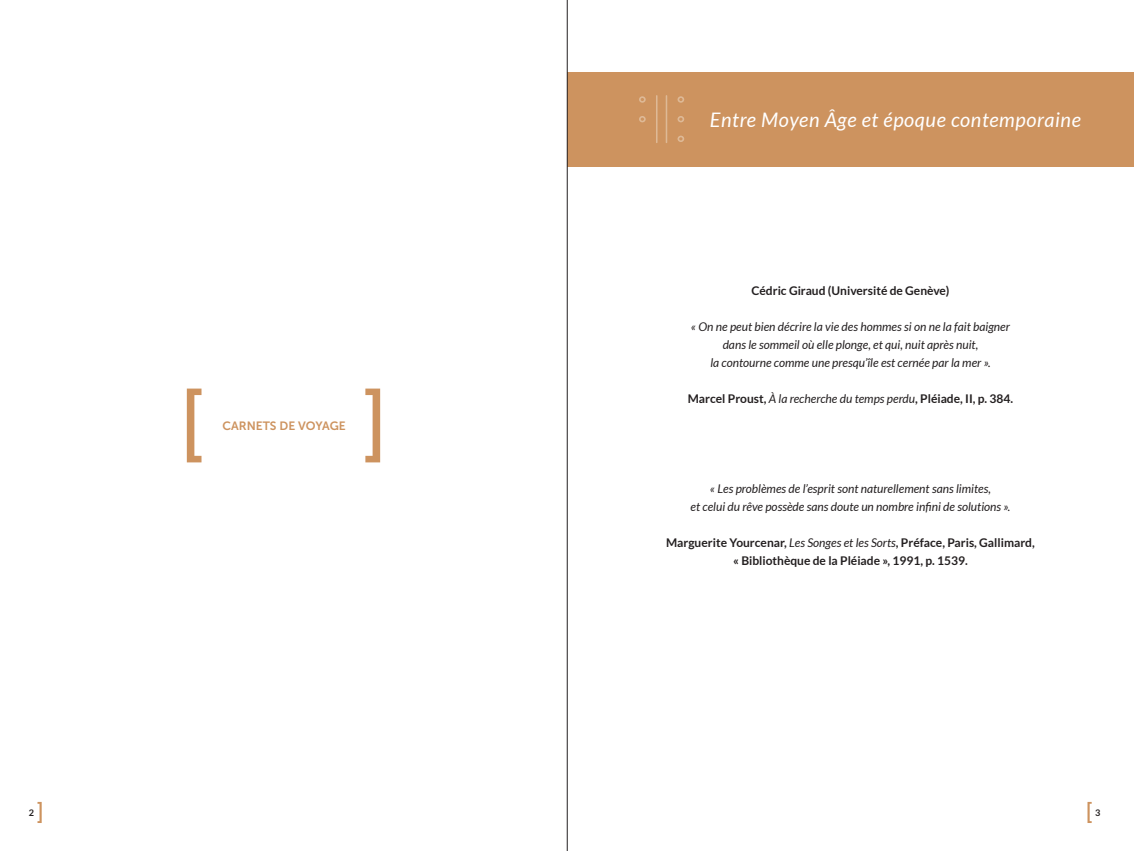
<style>
.page{position:relative;width:1134px;height:851px;background:#fff}
.page>*{position:absolute;margin:0;border:0;box-sizing:border-box;transform-origin:0 0}
.t1{font:italic 20px "Lato";letter-spacing:.03em;color:#fff}
.t2{font:italic 12px "Lato";color:#231f20}
.t3{font:700 12px "Lato";color:#231f20}
.t4{font:12px "Museo Sans 700";color:#cd935f}
.t5{font:700 9.2px "Lato";color:#231f20}
.s1{font-weight:400;font-style:italic}
</style>
<div class="page">
<div style="left:567px;top:72px;width:567px;height:94px;background:#cd935f"></div>
<hr style="left:656px;top:95px;width:1px;height:48px;background:#deb996">
<svg style="left:639px;top:96px;width:7px;height:7px"></svg>
<svg style="left:639px;top:116px;width:7px;height:6px"></svg>
<svg style="left:677px;top:96px;width:7px;height:7px"></svg>
<svg style="left:677px;top:116px;width:7px;height:6px"></svg>
<svg style="left:677px;top:136px;width:7px;height:6px"></svg>
<hr style="left:666px;top:95px;width:1px;height:48px;background:#deb996">
<svg style="left:1087px;top:801px;width:5px;height:21px"></svg>
<svg style="left:38px;top:801px;width:4px;height:21px"></svg>
<svg style="left:187px;top:388px;width:14px;height:74px"></svg>
<svg style="left:365px;top:388px;width:15px;height:74px"></svg>
<hr style="left:567px;top:0;width:1px;height:850px;background:#231f20">
<p class="t1" style="left:710px;top:109px;width:372px">Entre Moyen Âge et époque contemporaine</p>
<p class="t4" style="left:223px;top:418px;width:125px">CARNETS DE VOYAGE</p>
<p class="t3" style="left:751px;top:284px;width:199px">Cédric Giraud (Université de Genève)</p>
<p class="t2" style="left:691px;top:320px;width:321px">« On ne peut bien décrire la vie des hommes si on ne la fait baigner</p>
<p class="t2" style="left:723px;top:338px;width:257px">dans le sommeil où elle plonge, et qui, nuit après nuit,</p>
<p class="t2" style="left:710px;top:356px;width:282px">la contourne comme une presqu’île est cernée par la mer ».</p>
<p class="t3" style="left:688px;top:392px;width:327px">Marcel Proust, <span class="s1">À la recherche du temps perdu</span>, Pléiade, II, p. 384.</p>
<p class="t2" style="left:710px;top:482px;width:282px">« Les problèmes de l’esprit sont naturellement sans limites,</p>
<p class="t2" style="left:690px;top:500px;width:321px">et celui du rêve possède sans doute un nombre infini de solutions ».</p>
<p class="t3" style="left:666px;top:536px;width:370px">Marguerite Yourcenar, <span class="s1">Les Songes et les Sorts</span>, Préface, Paris, Gallimard,</p>
<p class="t3" style="left:733px;top:554px;width:236px">« Bibliothèque de la Pléiade », 1991, p. 1539.</p>
<p class="t5" style="left:29px;top:807px;width:7px">2</p>
<p class="t5" style="left:1095px;top:807px;width:7px">3</p>
</div>
